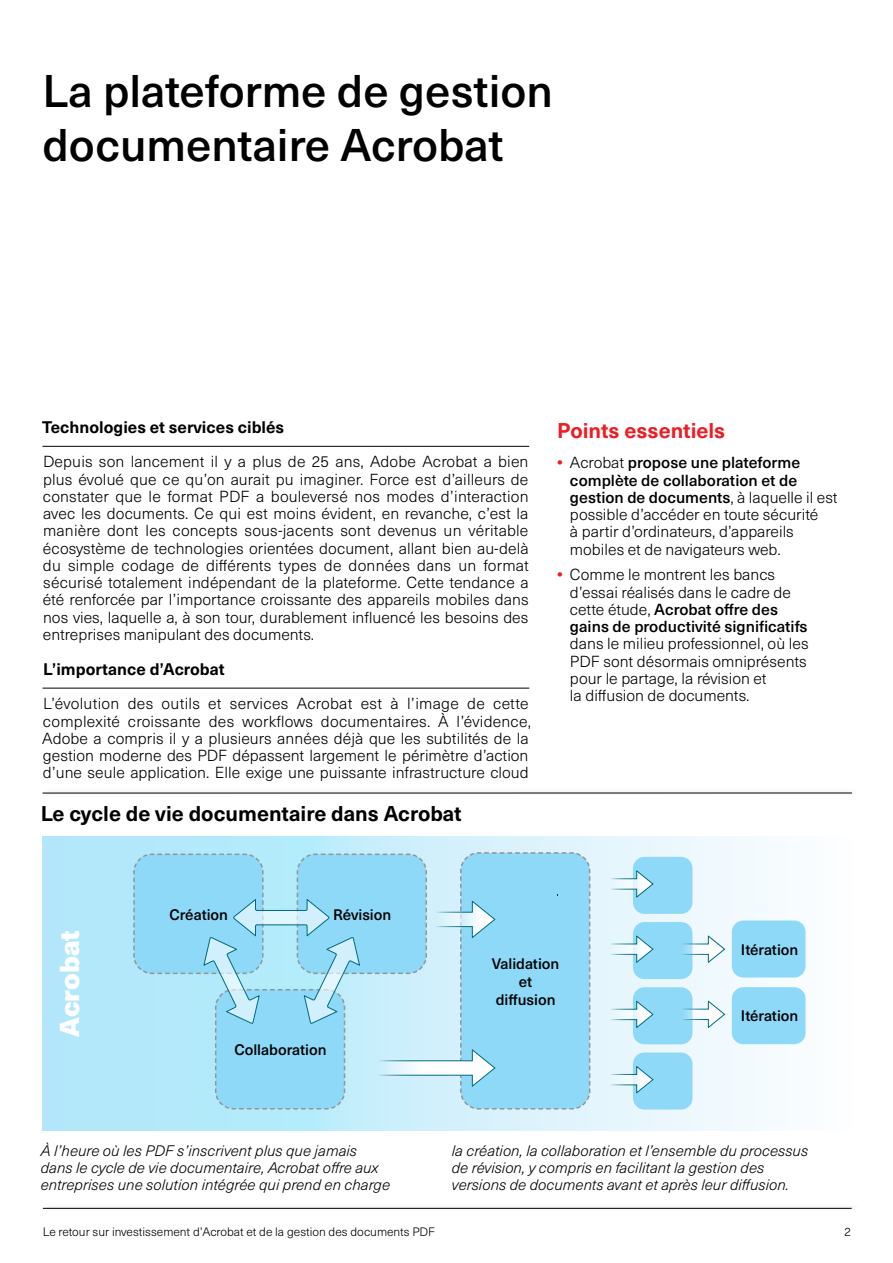
<style>
.page{position:relative;width:893px;height:1263px;background:#fff}
.page>*{position:absolute;margin:0;border:0;box-sizing:border-box;transform-origin:0 0}
.t1{font:500 45px/54px "Neue Haas Unica W1 G";color:#000}
.t2{font:900 27px "Neue Haas Unica W1 G";color:#fff}
.t3{font:700 21px "Neue Haas Unica W1 G";color:#000}
.t4{font:700 21px "Neue Haas Unica W1 G";color:#ed1d24}
.t5{font:700 16.5px "Neue Haas Unica W1 G";color:#000}
.t6{font:300 15.75px/17.2px "Neue Haas Unica W1 G";color:#000}
.t7{font:italic 300 15px/17.2px "Neue Haas Unica W1 G";color:#000}
.t8{font:500 15px/18px "Neue Haas Unica W1 G";color:#000;text-align:center}
.t9{font:300 12px "Neue Haas Unica W1 G";color:#000}
.s1{font-weight:700;color:#ed1d24}
.s2{font-weight:500}
</style>
<div class="page">
<div style="left:43px;top:788px;width:817px;height:9px;background:#000;opacity:.25"></div>
<hr style="left:43px;top:793px;width:809px;height:1px;background:#000">
<hr style="left:43px;top:446px;width:486px;height:1px;background:#000">
<hr style="left:43px;top:688px;width:486px;height:1px;background:#000">
<div style="left:43px;top:1203px;width:817px;height:9px;background:#000;opacity:.25"></div>
<hr style="left:43px;top:1208px;width:809px;height:1px;background:#000">
<div style="left:42px;top:837px;width:811px;height:293px;background:linear-gradient(to right,#a5e5fa,#fdfdfe)"></div>
<div style="left:732px;top:987px;width:73px;height:57px;background:#8ed8f8;border-radius:11px"></div>
<div style="left:732px;top:920px;width:73px;height:57px;background:#8ed8f8;border-radius:11px"></div>
<svg style="left:132px;top:851px;width:594px;height:259px;background:#a9e0f7"></svg>
<h1 class="t1" style="left:43px;top:61px;width:512px">La plateforme de gestion documentaire Acrobat</h1>
<p class="t5" style="left:42px;top:415px;width:244px">Technologies et services ciblés</p>
<p class="t6" style="left:43px;top:452px;width:487px;text-align:justify">Depuis son lancement il y a plus de 25 ans, Adobe Acrobat a bien plus évolué que ce qu’on aurait pu imaginer. Force est d’ailleurs de constater que le format PDF a bouleversé nos modes d’interaction avec les documents. Ce qui est moins évident, en revanche, c’est la manière dont les concepts sous-jacents sont devenus un véritable écosystème de technologies orientées document, allant bien au-delà du simple codage de différents types de données dans un format sécurisé totalement indépendant de la plateforme. Cette tendance a été renforcée par l’importance croissante des appareils mobiles dans nos vies, laquelle a, à son tour, durablement influencé les besoins des entreprises manipulant des documents.</p>
<p class="t5" style="left:43px;top:656px;width:183px">L’importance d’Acrobat</p>
<p class="t6" style="left:42px;top:694px;width:490px">L’évolution des outils et services Acrobat est à l’image de cette complexité croissante des workflows documentaires. À l’évidence, Adobe a compris il y a plusieurs années déjà que les subtilités de la gestion moderne des PDF dépassent largement le périmètre d’action d’une seule application. Elle exige une puissante infrastructure cloud</p>
<h3 class="t3" style="left:41px;top:798px;width:423px">Le cycle de vie documentaire dans Acrobat</h3>
<h3 class="t4" style="left:557px;top:415px;width:170px">Points essentiels</h3>
<p class="t6" style="left:570px;top:453px;width:269px;text-indent:-13px"><span class="s1">•</span> Acrobat <span class="s2">propose une plateforme complète de collaboration et de gestion de documents</span>, à laquelle il est possible d’accéder en toute sécurité<br>à partir d’ordinateurs, d’appareils mobiles et de navigateurs web.</p>
<p class="t6" style="left:570px;top:565px;width:239px;text-indent:-13px"><span class="s1">•</span> Comme le montrent les bancs d’essai réalisés dans le cadre de cette étude, <span class="s2">Acrobat offre des gains de productivité significatifs</span></p>
<p class="t6" style="left:570px;top:634px;width:240px">dans le milieu professionnel, où les<br>PDF sont désormais omniprésents pour le partage, la révision et<br>la diffusion de documents.</p>
<p class="t8" style="left:169px;top:904px;width:60px">Création</p>
<p class="t8" style="left:333px;top:904px;width:60px">Révision</p>
<h2 class="t2" style="left:48px;top:1037px;width:108px;rotate:-90deg">Acrobat</h2>
<p class="t8" style="left:234px;top:1040px;width:94px">Collaboration</p>
<p class="t8" style="left:492px;top:953px;width:69px">Validation et diffusion</p>
<p class="t8" style="left:741px;top:939px;width:59px">Itération</p>
<p class="t8" style="left:741px;top:1006px;width:59px">Itération</p>
<p class="t7" style="left:41px;top:1141px;width:351px">À l’heure où les PDF s’inscrivent plus que jamais dans le cycle de vie documentaire, Acrobat offre aux entreprises une solution intégrée qui prend en charge</p>
<p class="t7" style="left:452px;top:1141px;width:358px">la création, la collaboration et l’ensemble du processus de révision, y compris en facilitant la gestion des versions de documents avant et après leur diffusion.</p>
<p class="t9" style="left:43px;top:1222px;width:394px">Le retour sur investissement d’Acrobat et de la gestion des documents PDF</p>
<p class="t9" style="left:844px;top:1222px;width:8px">2</p>
</div>
